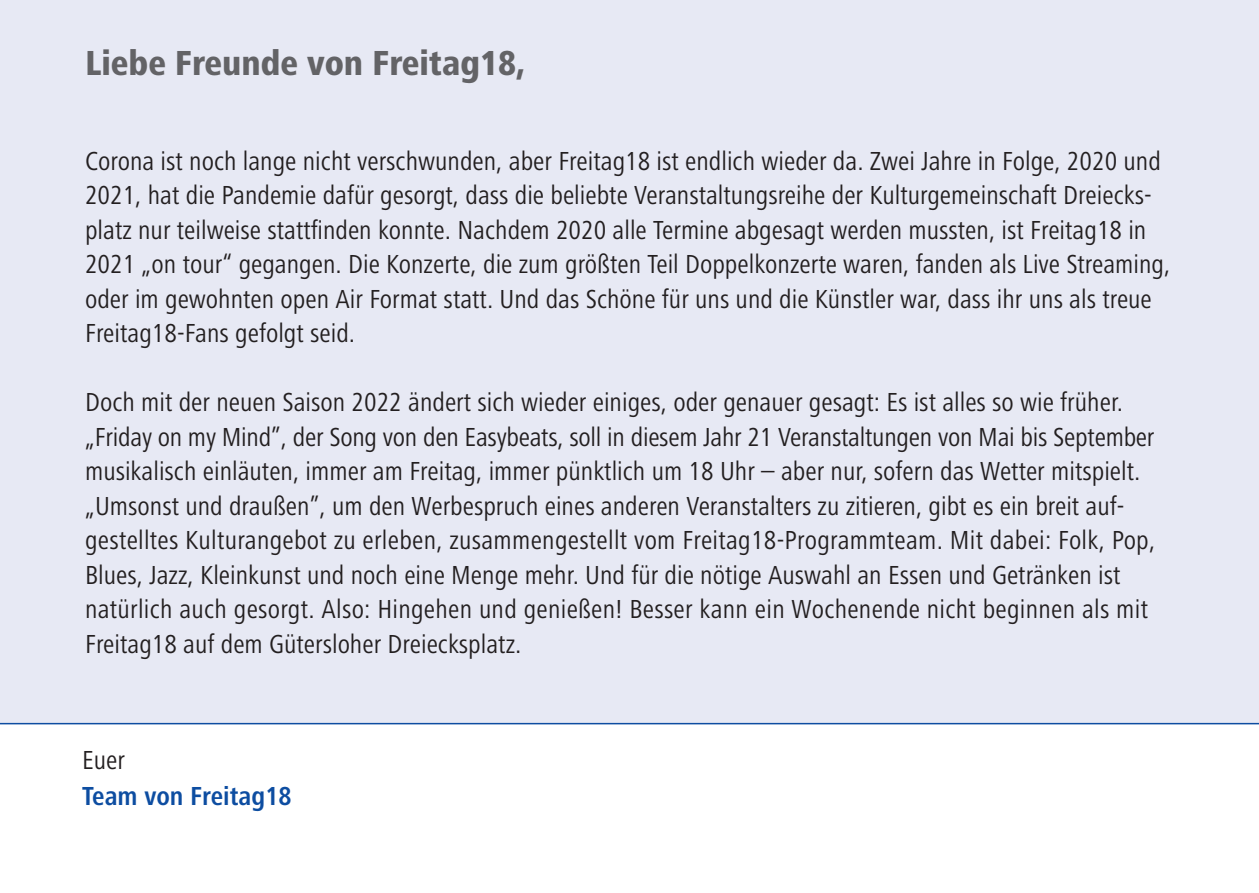
<style>
.page{position:relative;width:1259px;height:893px;background:#fff}
.page>*{position:absolute;margin:0;border:0;box-sizing:border-box;transform-origin:0 0}
.t1{font:800 condensed 36px "Frutiger Next LT";color:#636366}
.t2{font:condensed 27px/34.5px "Frutiger Next LT";color:#231f20}
.t3{font:700 condensed 27px "Frutiger Next LT";color:#0d4da1}
</style>
<div class="page">
<div style="left:0;top:0;width:1259px;height:723px;background:#e7e9f4"></div>
<hr style="left:0;top:723px;width:1259px;height:1px;background:#0d4da1">
<h1 class="t1" style="left:85px;top:43px;width:442px">Liebe Freunde von Freitag18,</h1>
<p class="t2" style="left:85px;top:143px;width:1086px">Corona ist noch lange nicht verschwunden, aber Freitag18 ist endlich wieder da. Zwei Jahre in Folge, 2020 und 2021, hat die Pandemie dafür gesorgt, dass die beliebte Veranstaltungsreihe der Kulturgemeinschaft Dreiecks&shy;platz nur teilweise stattfinden konnte. Nachdem 2020 alle Termine abgesagt werden mussten, ist Freitag18 in 2021 „on tour“ gegangen. Die Konzerte, die zum größten Teil Doppelkonzerte waren, fanden als Live Streaming, oder im gewohnten open Air Format statt. Und das Schöne für uns und die Künstler war, dass ihr uns als treue Freitag18-Fans gefolgt seid.</p>
<p class="t2" style="left:85px;top:385px;width:1071px">Doch mit der neuen Saison 2022 ändert sich wieder einiges, oder genauer gesagt: Es ist alles so wie früher. „Friday on my Mind”, der Song von den Easybeats, soll in diesem Jahr 21 Veranstaltungen von Mai bis September musikalisch einläuten, immer am Freitag, immer pünktlich um 18 Uhr – aber nur, sofern das Wetter mitspielt. „Umsonst und draußen”, um den Werbespruch eines anderen Veranstalters zu zitieren, gibt es ein breit auf&shy;gestelltes Kulturangebot zu erleben, zusammengestellt vom Freitag18-Programmteam. Mit dabei: Folk, Pop, Blues, Jazz, Kleinkunst und noch eine Menge mehr. Und für die nötige Auswahl an Essen und Getränken ist natürlich auch gesorgt. Also: Hingehen und genießen! Besser kann ein Wochenende nicht beginnen als mit Freitag18 auf dem Gütersloher Dreiecksplatz.</p>
<p class="t2" style="left:82px;top:743px;width:44px">Euer</p>
<p class="t3" style="left:82px;top:781px;width:211px">Team von Freitag18</p>
</div>
